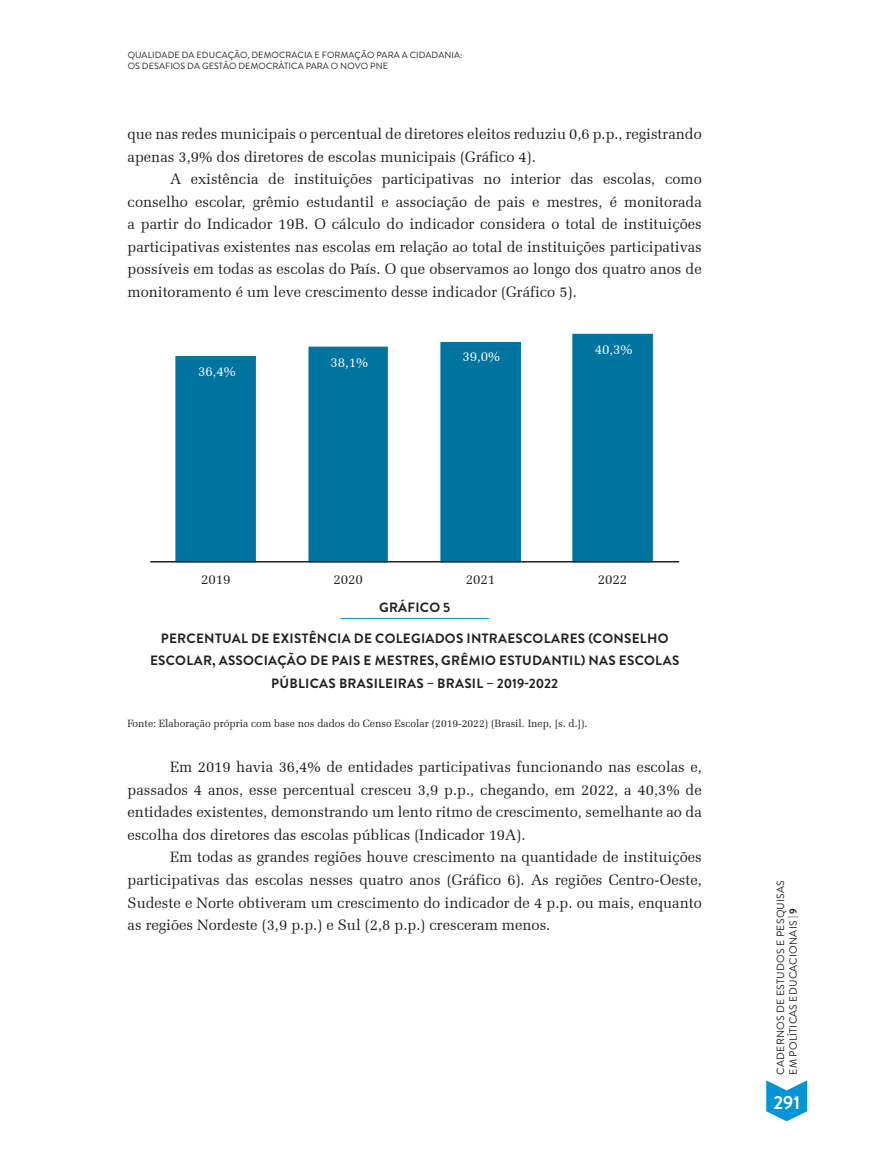
<style>
.page{position:relative;width:872px;height:1170px;background:#fff}
.page>*{position:absolute;margin:0;border:0;box-sizing:border-box;transform-origin:0 0}
.t1{font:700 18.9px "Brandon Grotesque";color:#fff}
.t2{font:15px/22.5px "Zapf Elliptical 711 BT";color:#231f20;text-align:justify}
.t3{font:700 13.5px/22.5px "Brandon Grotesque";letter-spacing:.02em;color:#231f20;text-align:center}
.t4{font:13.5px "Zapf Elliptical 711 BT";letter-spacing:-.005em;color:#fff}
.t5{font:13.5px "Zapf Elliptical 711 BT";letter-spacing:-.005em;color:#231f20}
.t6{font:10.5px "Zapf Elliptical 711 BT";color:#231f20}
.t7{font:10.5px/12.6px "Brandon Grotesque";letter-spacing:.02em;color:#231f20}
.t8{font:9px/10.8px "Brandon Grotesque";letter-spacing:.01em;color:#231f20}
.s1{font-weight:700}
</style>
<div class="page">
<svg style="left:766px;top:1080px;width:41px;height:41px"></svg>
<hr style="left:340px;top:618px;width:149px;height:1px;background:#0095d9">
<svg style="left:175px;top:334px;width:478px;height:227px;fill:#0074a1"></svg>
<hr style="left:150px;top:561px;width:529px;height:1px;background:#231f20">
<p class="t8" style="left:128px;top:50px;width:336px">QUALIDADE DA EDUCAÇÃO, DEMOCRACIA E FORMAÇÃO PARA A CIDADANIA:<br>OS DESAFIOS DA GESTÃO DEMOCRÁTICA PARA O NOVO PNE</p>
<p class="t2" style="left:128px;top:122px;width:576px">que nas redes municipais o percentual de diretores eleitos reduziu 0,6 p.p., registrando apenas 3,9% dos diretores de escolas municipais (Gráfico 4).</p>
<p class="t2" style="left:128px;top:167px;width:576px;text-indent:43px">A existência de instituições participativas no interior das escolas, como conselho escolar, grêmio estudantil e associação de pais e mestres, é monitorada a partir do Indicador 19B. O cálculo do indicador considera o total de instituições participativas existentes nas escolas em relação ao total de instituições participativas possíveis em todas as escolas do País. O que observamos ao longo dos quatro anos de monitoramento é um leve crescimento desse indicador (Gráfico 5).</p>
<p class="t4" style="left:198px;top:363px;width:39px">36,4%</p>
<p class="t4" style="left:330px;top:354px;width:39px">38,1%</p>
<p class="t4" style="left:462px;top:348px;width:39px">39,0%</p>
<p class="t4" style="left:595px;top:341px;width:39px">40,3%</p>
<p class="t5" style="left:201px;top:571px;width:31px">2019</p>
<p class="t5" style="left:333px;top:571px;width:31px">2020</p>
<p class="t5" style="left:466px;top:571px;width:31px">2021</p>
<p class="t5" style="left:598px;top:571px;width:31px">2022</p>
<p class="t3" style="left:379px;top:596px;width:73px">GRÁFICO 5</p>
<p class="t3" style="left:150px;top:627px;width:531px">PERCENTUAL DE EXISTÊNCIA DE COLEGIADOS INTRAESCOLARES (CONSELHO<br>ESCOLAR, ASSOCIAÇÃO DE PAIS E MESTRES, GRÊMIO ESTUDANTIL) NAS ESCOLAS<br>PÚBLICAS BRASILEIRAS – BRASIL – 2019-2022</p>
<p class="t6" style="left:128px;top:717px;width:461px">Fonte: Elaboração própria com base nos dados do Censo Escolar (2019-2022) (Brasil. Inep, [s. d.]).</p>
<p class="t2" style="left:128px;top:755px;width:576px;text-indent:43px">Em 2019 havia 36,4% de entidades participativas funcionando nas escolas e, passados 4 anos, esse percentual cresceu 3,9 p.p., chegando, em 2022, a 40,3% de entidades existentes, demonstrando um lento ritmo de crescimento, semelhante ao da escolha dos diretores das escolas públicas (Indicador 19A).</p>
<p class="t2" style="left:128px;top:845px;width:575px;text-indent:43px">Em todas as grandes regiões houve crescimento na quantidade de instituições participativas das escolas nesses quatro anos (Gráfico 6). As regiões Centro-Oeste, Sudeste e Norte obtiveram um crescimento do indicador de 4 p.p. ou mais, enquanto as regiões Nordeste (3,9 p.p.) e Sul (2,8 p.p.) cresceram menos.</p>
<p class="t7" style="left:774px;top:1074px;width:196px;rotate:-90deg">CADERNOS DE ESTUDOS E PESQUISAS<br>EM POLÍTICAS EDUCACIONAIS | <span class="s1">9</span></p>
<p class="t1" style="left:773px;top:1088px;width:28px">291</p>
</div>
